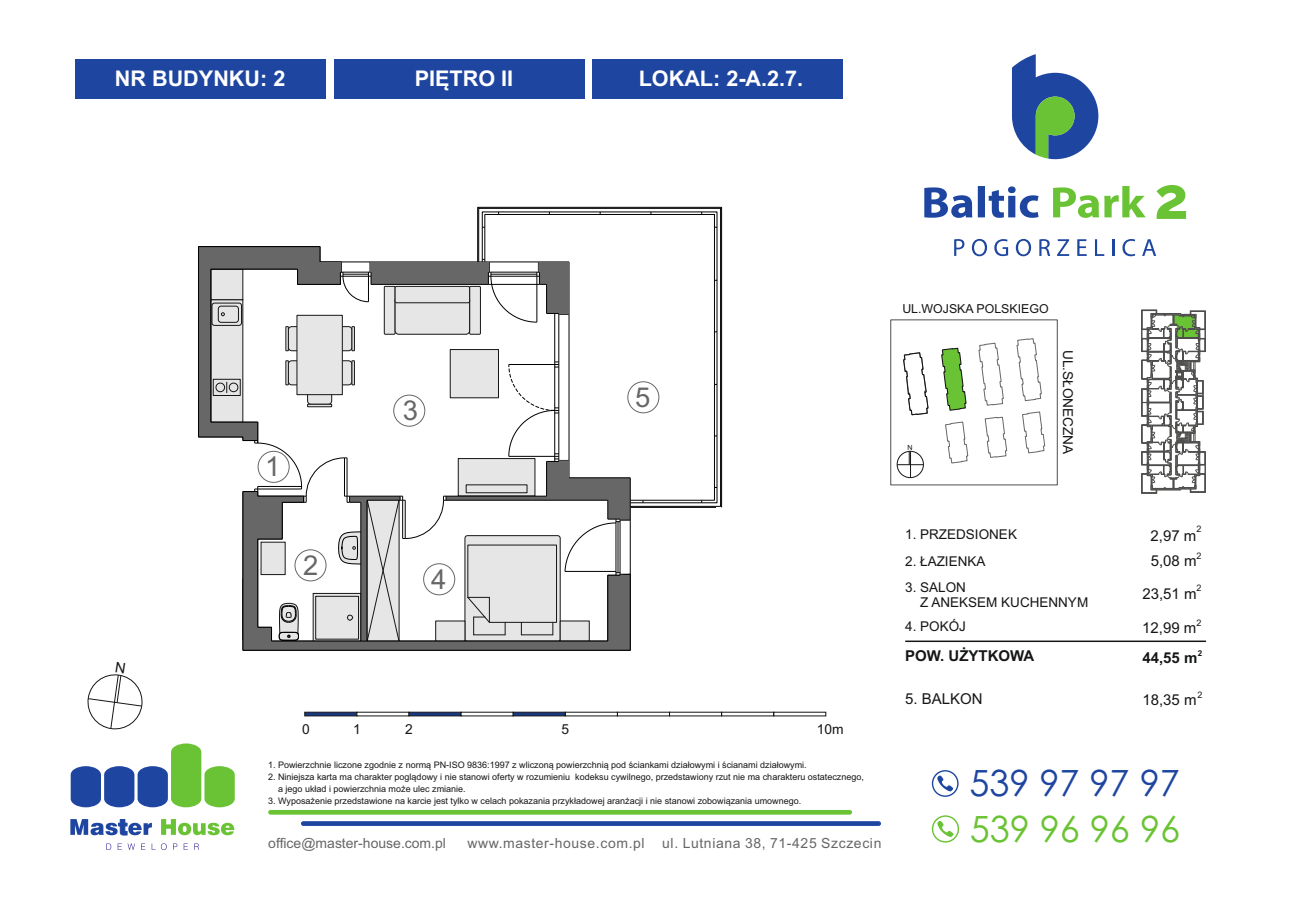
<style>
.page{position:relative;width:1290px;height:920px;background:#fff}
.page>*{position:absolute;margin:0;border:0;box-sizing:border-box;transform-origin:0 0}
.t1{font:36.15px "Century Gothic";color:#1e46a1}
.t2{font:36.15px "Century Gothic";color:#6ac334}
.t3{font:27.45px "Arial";color:#676767}
.t4{font:700 21.6px "Arial";color:#fff}
.t5{font:15px/25.2px "Arial";color:#151616}
.t6{font:700 15px "Arial";color:#151616}
.t7{font:13.95px "Arial";letter-spacing:.045em;color:#676767}
.t8{font:13.95px "Arial";color:#676767}
.t9{font:13.8px "Arial";color:#151616}
.t10{font:13.65px "Arial";color:#151616}
.t11{font:13.5px/15.1px "Arial";color:#151616}
.t12{font:12.3px "Arial";color:#151616}
.t13{font:9px/12px "Arial";color:#151616}
.t14{font:700 8.1px "Arial";color:#151616}
.t15{font:7.05px "Arial";color:#151616}
</style>
<div class="page">
<svg style="left:70px;top:819px;width:82px;height:16px"></svg>
<svg style="left:161px;top:819px;width:73px;height:16px"></svg>
<svg style="left:106px;top:843px;width:5px;height:7px"></svg>
<svg style="left:118px;top:843px;width:4px;height:7px"></svg>
<svg style="left:128px;top:843px;width:7px;height:7px"></svg>
<svg style="left:141px;top:843px;width:4px;height:7px"></svg>
<svg style="left:161px;top:843px;width:6px;height:7px"></svg>
<svg style="left:173px;top:843px;width:4px;height:7px"></svg>
<svg style="left:184px;top:843px;width:4px;height:7px"></svg>
<svg style="left:194px;top:843px;width:5px;height:7px"></svg>
<svg style="left:71px;top:743px;width:164px;height:64px"></svg>
<div style="left:75px;top:59px;width:251px;height:39px;background:#1e46a1"></div>
<svg style="left:1012px;top:54px;width:86px;height:105px"></svg>
<svg style="left:954px;top:239px;width:10px;height:17px"></svg>
<svg style="left:972px;top:239px;width:15px;height:17px"></svg>
<svg style="left:994px;top:239px;width:14px;height:17px"></svg>
<svg style="left:1016px;top:239px;width:15px;height:17px"></svg>
<svg style="left:1039px;top:239px;width:11px;height:17px"></svg>
<svg style="left:1057px;top:239px;width:12px;height:17px"></svg>
<svg style="left:1077px;top:239px;width:10px;height:17px"></svg>
<svg style="left:1095px;top:239px;width:9px;height:17px"></svg>
<svg style="left:1112px;top:239px;width:2px;height:17px"></svg>
<svg style="left:1122px;top:239px;width:13px;height:17px"></svg>
<svg style="left:1142px;top:239px;width:14px;height:17px"></svg>
<svg style="left:924px;top:186px;width:114px;height:32px"></svg>
<svg style="left:1053px;top:186px;width:93px;height:32px"></svg>
<svg style="left:1156px;top:185px;width:30px;height:34px"></svg>
<div style="left:268px;top:810px;width:584px;height:4px;background:#6ac334;border:1px solid #6ac334;border-radius:2px"></div>
<svg style="left:301px;top:821px;width:580px;height:5px;background:#284ea5"></svg>
<svg style="left:932px;top:815px;width:27px;height:28px"></svg>
<svg style="left:932px;top:770px;width:26px;height:27px"></svg>
<svg style="left:304px;top:711px;width:262px;height:6px;background:#727a8d"></svg>
<div style="left:897px;top:451px;width:27px;height:27px;border:1px solid #151616;border-radius:50%"></div>
<svg style="left:897px;top:451px;width:26px;height:27px"></svg>
<svg style="left:941px;top:347px;width:26px;height:64px"></svg>
<svg style="left:978px;top:343px;width:26px;height:63px"></svg>
<svg style="left:1016px;top:338px;width:26px;height:63px"></svg>
<svg style="left:1022px;top:411px;width:23px;height:42px"></svg>
<svg style="left:985px;top:417px;width:22px;height:41px"></svg>
<svg style="left:945px;top:422px;width:23px;height:41px"></svg>
<svg style="left:903px;top:352px;width:26px;height:64px"></svg>
<div style="left:334px;top:59px;width:250px;height:39px;background:#1e46a1"></div>
<div style="left:592px;top:59px;width:251px;height:39px;background:#1e46a1"></div>
<svg style="left:1141px;top:310px;width:65px;height:184px"></svg>
<hr style="left:905px;top:640px;width:301px;height:2px;background:#151616">
<hr style="left:630px;top:520px;width:1px;height:54px;background:#000">
<svg style="left:478px;top:208px;width:243px;height:299px"></svg>
<svg style="left:484px;top:214px;width:231px;height:287px"></svg>
<svg style="left:244px;top:642px;width:386px;height:8px;background:#636363"></svg>
<hr style="left:243px;top:650px;width:387px;height:1px;background:#000">
<hr style="left:630px;top:478px;width:1px;height:42px;background:#000">
<hr style="left:630px;top:574px;width:1px;height:76px;background:#000">
<svg style="left:198px;top:246px;width:432px;height:396px"></svg>
<hr style="left:243px;top:492px;width:1px;height:158px;background:#000">
<svg style="left:87px;top:674px;width:56px;height:56px"></svg>
<h3 class="t4" style="left:115px;top:71px;width:172px">NR BUDYNKU: 2</h3>
<h3 class="t4" style="left:415px;top:71px;width:100px">PIĘTRO II</h3>
<h3 class="t4" style="left:639px;top:71px;width:166px">LOKAL: 2-A.2.7.</h3>
<h2 class="t3" style="left:265px;top:456px;width:17px">1</h2>
<h2 class="t3" style="left:303px;top:555px;width:17px">2</h2>
<h2 class="t3" style="left:403px;top:400px;width:17px">3</h2>
<h2 class="t3" style="left:431px;top:569px;width:17px">4</h2>
<h2 class="t3" style="left:635px;top:387px;width:17px">5</h2>
<h3 class="t9" style="left:302px;top:724px;width:9px">0</h3>
<h3 class="t9" style="left:353px;top:724px;width:9px">1</h3>
<h3 class="t9" style="left:405px;top:724px;width:9px">2</h3>
<h3 class="t9" style="left:562px;top:724px;width:9px">5</h3>
<h3 class="t9" style="left:817px;top:724px;width:28px">10m</h3>
<p class="t13" style="left:268px;top:759px;width:540px">1. Powierzchnie liczone zgodnie z normą PN-ISO 9836:1997 z wliczoną powierzchnią pod ściankami działowymi i ścianami działowymi.</p>
<p class="t13" style="left:278px;top:772px;width:587px;text-indent:-10px">2. Niniejsza karta ma charakter poglądowy i nie stanowi oferty w rozumieniu kodeksu cywilnego, przedstawiony rzut nie ma charakteru ostatecznego, a jego układ i powierzchnia może ulec zmianie.</p>
<p class="t13" style="left:268px;top:796px;width:535px">3. Wyposażenie przedstawione na karcie jest tylko w celach pokazania przykładowej aranżacji i nie stanowi zobowiązania umownego.</p>
<h3 class="t8" style="left:268px;top:838px;width:179px">office@master-house.com.pl</h3>
<h3 class="t7" style="left:467px;top:837px;width:179px">www.master-house.com.pl</h3>
<h3 class="t7" style="left:662px;top:838px;width:221px">ul. Lutniana 38, 71-425 Szczecin</h3>
<h3 class="t12" style="left:902px;top:304px;width:148px">UL.WOJSKA POLSKIEGO</h3>
<p class="t15" style="left:907px;top:445px;width:7px">N</p>
<h3 class="t10" style="left:1073px;top:350px;width:106px;rotate:90deg">UL.SŁONECZNA</h3>
<h3 class="t11" style="left:905px;top:528px;width:113px">1. PRZEDSIONEK</h3>
<h3 class="t11" style="left:905px;top:554px;width:82px">2. ŁAZIENKA</h3>
<h3 class="t11" style="left:920px;top:581px;width:170px;text-indent:-15px">3. SALON<br>Z ANEKSEM KUCHENNYM</h3>
<h3 class="t11" style="left:905px;top:620px;width:62px">4. POKÓJ</h3>
<h3 class="t6" style="left:905px;top:650px;width:131px">POW. UŻYTKOWA</h3>
<h3 class="t5" style="left:905px;top:687px;width:79px">5. BALKON</h3>
<p class="t13" style="left:1196px;top:523px;width:7px">2</p>
<p class="t13" style="left:1196px;top:550px;width:7px">2</p>
<p class="t13" style="left:1196px;top:583px;width:7px">2</p>
<p class="t13" style="left:1196px;top:617px;width:7px">2</p>
<p class="t14" style="left:1198px;top:650px;width:6px">2</p>
<p class="t13" style="left:1197px;top:690px;width:7px">2</p>
<h3 class="t5" style="left:1150px;top:524px;width:48px">2,97 m<br>5,08 m</h3>
<h3 class="t5" style="left:1142px;top:582px;width:56px">23,51 m</h3>
<h3 class="t5" style="left:1142px;top:616px;width:56px">12,99 m</h3>
<h3 class="t6" style="left:1142px;top:652px;width:57px">44,55 m</h3>
<h3 class="t5" style="left:1142px;top:688px;width:56px">18,35 m</h3>
<h1 class="t1" style="left:969px;top:769px;width:212px">539 97 97 97</h1>
<h1 class="t2" style="left:970px;top:814px;width:212px">539 96 96 96</h1>
</div>
